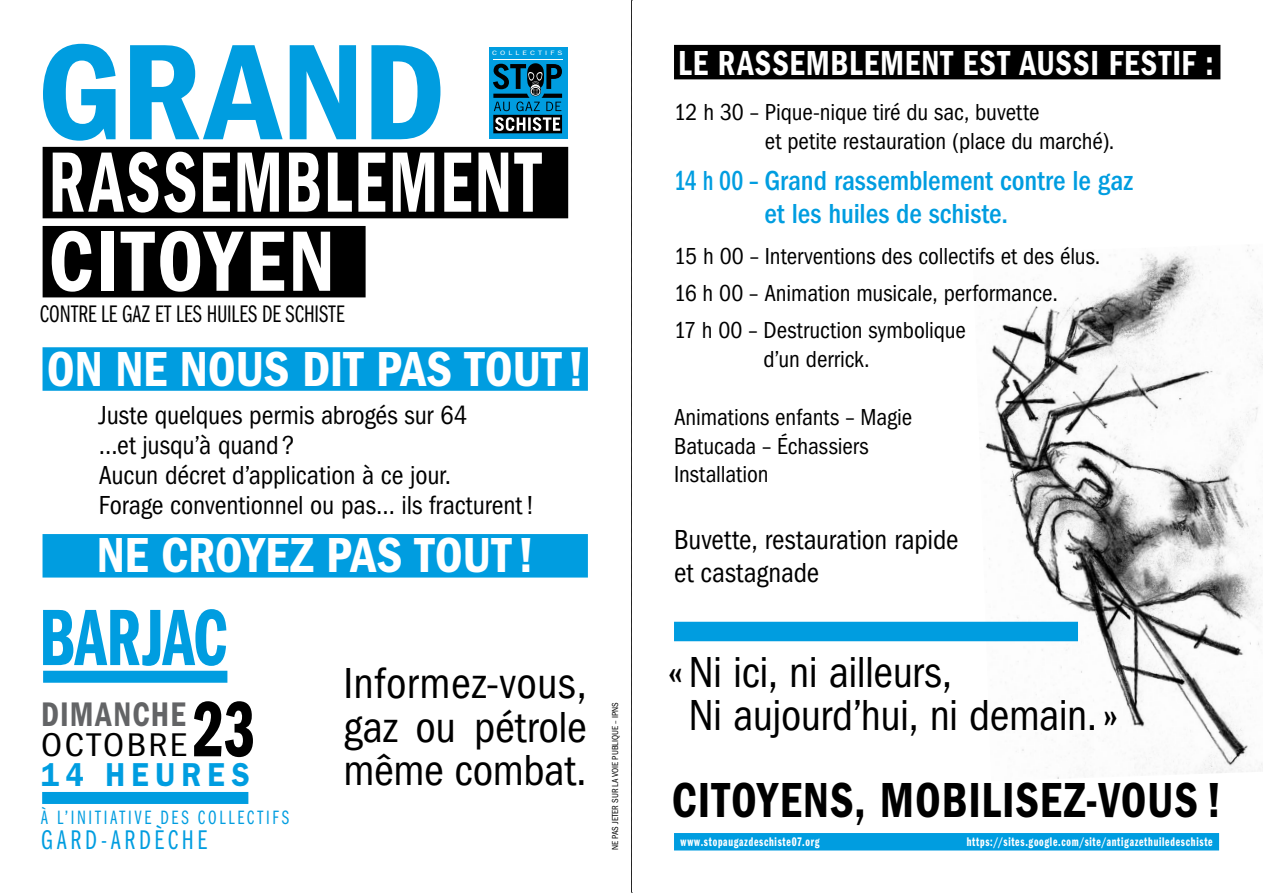
<style>
.page{position:relative;width:1263px;height:893px;background:#fff}
.page>*{position:absolute;margin:0;border:0;box-sizing:border-box;transform-origin:0 0}
.t1{font:141px "ITC Franklin Gothic Std Dm Cd";letter-spacing:-.01em;color:#009de0;scale:1.05 1}
.t2{font:88.65px/79.1px "ITC Franklin Gothic Std Dm Cd";letter-spacing:.04em;color:#fff;scale:.75 1}
.t3{font:82.65px "ITC Franklin Gothic Std Dm Cp";color:#009de0;scale:.9 1}
.t4{font:81.3px "ITC Franklin Gothic Std Dm Cp";color:#000;scale:.9 1}
.t5{font:51px "ITC Franklin Gothic Std Dm Cd";letter-spacing:-.005em;color:#fff}
.t6{font:51px "ITC Franklin Gothic Std Dm Cd";letter-spacing:.02em;color:#000;scale:.9 1}
.t7{font:condensed 45px/43.5px "ITC Franklin Gothic Std";letter-spacing:-.01em;color:#000;text-align:justify}
.t8{font:36px "ITC Franklin Gothic Std Dm Cd";color:#fff;scale:.89 1}
.t9{font:35.4px "ITC Franklin Gothic Std Dm Cd";letter-spacing:.035em;color:#636466;scale:.9 1}
.t10{font:condensed 34.05px "ITC Franklin Gothic Std";letter-spacing:.065em;color:#000;scale:1.1 1}
.t11{font:600 33.3px "ITC Franklin Gothic Std";letter-spacing:.215em;color:#009de0;scale:.9 1}
.t12{font:500 condensed 28.5px/33px "ITC Franklin Gothic Std";color:#009de0;scale:.82 1}
.t13{font:condensed 28.5px/33px "ITC Franklin Gothic Std";color:#000}
.t14{font:28.05px "ITC Franklin Gothic Std Bk Cp";letter-spacing:.15em;color:#009de0;scale:.9 1}
.t15{font:condensed 27px/30px "ITC Franklin Gothic Std";letter-spacing:-.005em;color:#000}
.t16{font:24.75px "ITC Franklin Gothic Std Bk Cp";letter-spacing:.01em;color:#000;scale:.9 1}
.t17{font:condensed 24px/28.5px "ITC Franklin Gothic Std";letter-spacing:-.005em;color:#000}
.t18{font:19.95px "ITC Franklin Gothic Std Bk Cp";letter-spacing:.16em;color:#009de0;scale:.9 1}
.t19{font:12.9px "ITC Franklin Gothic Std Dm Cp";letter-spacing:.06em;color:#fff;scale:.9 1}
.t20{font:condensed 9px "ITC Franklin Gothic Std";color:#000}
.t21{font:6.3px "ITC Franklin Gothic Std";letter-spacing:.395em;color:#fff;scale:1.25 1}
</style>
<div class="page">
<img style="left:973px;top:245px;width:290px;height:534px">
<div style="left:43px;top:147px;width:525px;height:71px;background:#000"></div>
<div style="left:43px;top:226px;width:323px;height:71px;background:#000"></div>
<div style="left:43px;top:347px;width:545px;height:44px;background:#009de0"></div>
<div style="left:43px;top:534px;width:545px;height:44px;background:#009de0"></div>
<div style="left:43px;top:671px;width:184px;height:12px;background:#009de0"></div>
<div style="left:42px;top:792px;width:206px;height:12px;background:#009de0"></div>
<div style="left:489px;top:47px;width:79px;height:92px;background:#009de0"></div>
<hr style="left:493px;top:59px;width:69px;height:1px;background:#fff">
<svg style="left:493px;top:63px;width:69px;height:70px"></svg>
<div style="left:674px;top:833px;width:545px;height:17px;background:#009de0"></div>
<div style="left:674px;top:45px;width:546px;height:34px;background:#000"></div>
<div style="left:674px;top:622px;width:404px;height:19px;background:#009de0"></div>
<svg style="left:631px;top:0;width:1px;height:893px"></svg>
<h1 class="t1" style="left:37px;top:12px;width:390px">GRAND</h1>
<h2 class="t2" style="left:49px;top:143px;width:658px">RASSEMBLEMENT<br>CITOYEN</h2>
<p class="t16" style="left:40px;top:301px;width:340px">CONTRE LE GAZ ET LES HUILES DE SCHISTE</p>
<h3 class="t5" style="left:47px;top:339px;width:539px">ON NE NOUS DIT PAS TOUT!</h3>
<p class="t15" style="left:99px;top:400px;width:437px">Juste quelques permis abrogés sur 64<br>…et jusqu’à quand ?<br>Aucun décret d’application à ce jour.<br>Forage conventionnel ou pas… ils fracturent!</p>
<h3 class="t5" style="left:97px;top:526px;width:439px">NE CROYEZ PAS TOUT!</h3>
<h3 class="t3" style="left:39px;top:592px;width:210px">BARJAC</h3>
<h3 class="t9" style="left:41px;top:694px;width:162px">DIMANCHE</h3>
<h3 class="t10" style="left:41px;top:726px;width:134px">OCTOBRE</h3>
<p class="t21" style="left:492px;top:49px;width:58px">COLLECTIFS</p>
<h3 class="t7" style="left:343px;top:662px;width:245px">Informez-vous, gaz ou pétrole même combat.</h3>
<h3 class="t4" style="left:192px;top:685px;width:71px">23</h3>
<h3 class="t11" style="left:41px;top:755px;width:233px">14 HEURES</h3>
<p class="t18" style="left:41px;top:806px;width:277px">À L’INITIATIVE DES COLLECTIFS</p>
<p class="t14" style="left:41px;top:825px;width:186px">GARD-ARDÈCHE</p>
<p class="t20" style="left:610px;top:850px;width:150px;rotate:-90deg">NE PAS JETER SUR LA VOIE PUBLIQUE – IPNS</p>
<h3 class="t8" style="left:678px;top:42px;width:66px">LE RASSEMBLEMENT</h3>
<h3 class="t8" style="left:963px;top:42px;width:83px">EST AUSSI</h3>
<h3 class="t8" style="left:1109px;top:42px;width:119px">FESTIF :</h3>
<p class="t17" style="left:765px;top:98px;width:351px;text-indent:-91px">12 h 30 – Pique-nique tiré du sac, buvette<br>et petite restauration (place du marché).</p>
<p class="t12" style="left:764px;top:164px;width:451px;text-indent:-90px">14 h 00 – Grand rassemblement contre le gaz et les huiles de schiste.</p>
<p class="t17" style="left:674px;top:238px;width:428px;line-height:37px">15 h 00 – Interventions des collectifs et des élus.<br>16 h 00 – Animation musicale, performance.<br>17 h 00 – Destruction symbolique</p>
<p class="t17" style="left:763px;top:345px;width:108px">d’un derrick.</p>
<p class="t17" style="left:674px;top:403px;width:240px">Animations enfants – Magie<br>Batucada – Échassiers<br>Installation</p>
<p class="t13" style="left:674px;top:524px;width:286px">Buvette, restauration rapide et castagnade</p>
<h3 class="t7" style="left:689px;top:651px;width:431px;text-indent:-21px">« Ni ici, ni ailleurs,<br>Ni aujourd’hui, ni demain.»</h3>
<h3 class="t6" style="left:672px;top:771px;width:612px">CITOYENS, MOBILISEZ-VOUS !</h3>
<p class="t19" style="left:680px;top:835px;width:156px">www.stopaugazdeschiste07.org</p>
<p class="t19" style="left:967px;top:835px;width:275px">https://sites.google.com/site/antigazethuiledeschiste</p>
</div>
